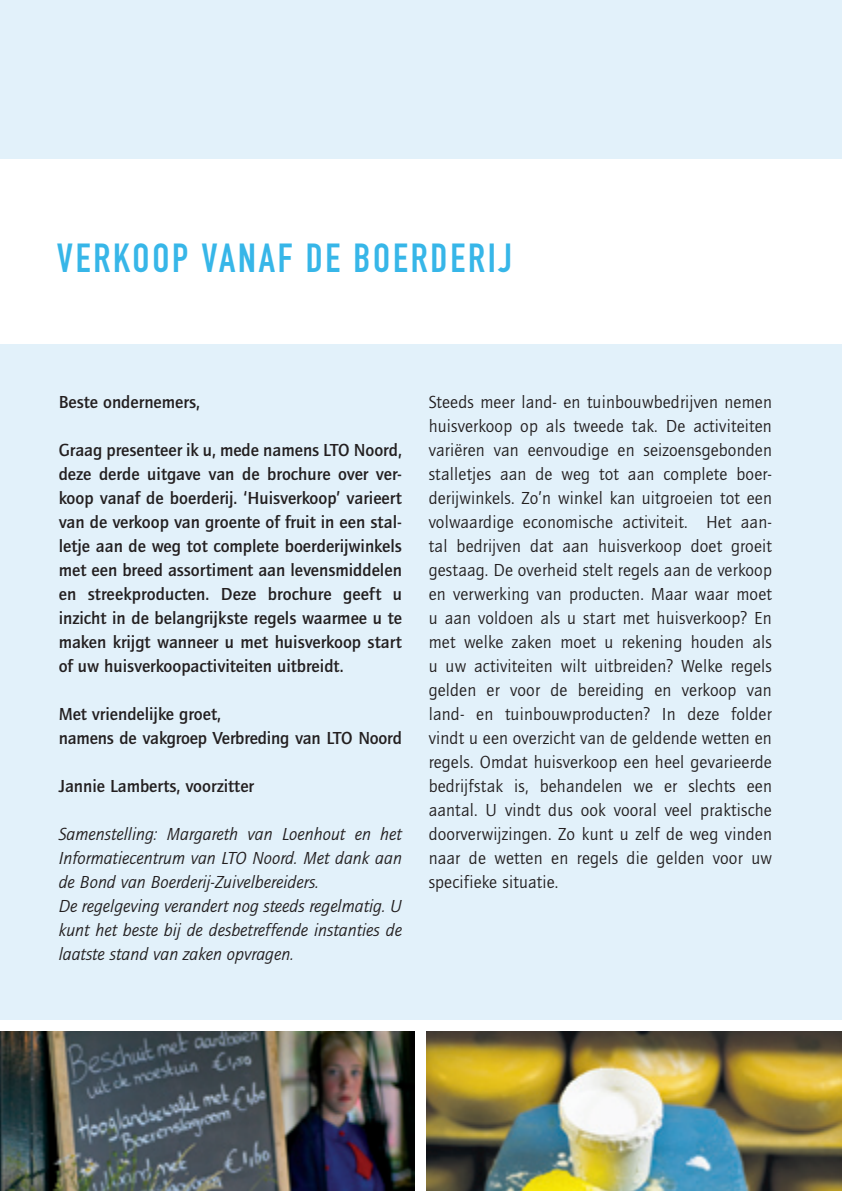
<style>
.page{position:relative;width:842px;height:1191px;background:#fff}
.page>*{position:absolute;margin:0;border:0;box-sizing:border-box;transform-origin:0 0}
.t1{font:40px "DIN Engschrift";letter-spacing:.07em;color:#37b6e8}
.bodytekst{font:18px/24px "Quay Sans";letter-spacing:.01em;color:#231f20;text-align:justify}
.Intro{font:500 18px/24px "Quay Sans";color:#231f20;text-align:justify}
.bodytekst-2{font:italic 18px/24px "Quay Sans";color:#231f20;text-align:justify}
</style>
<div class="page">
<div style="left:0;top:0;width:842px;height:1019px;background:#e2f1fa"></div>
<img style="left:0;top:1031px;width:414px;height:160px">
<img style="left:426px;top:1031px;width:416px;height:160px">
<div style="left:0;top:159px;width:842px;height:185px;background:#fff"></div>
<p class="t1" style="left:57px;top:235px;width:457px">VERKOOP VANAF DE BOERDERIJ</p>
<p class="Intro" style="left:59px;top:390px;width:143px">Beste ondernemers,</p>
<p class="Intro" style="left:59px;top:438px;width:345px">Graag presenteer ik u, mede namens LTO Noord, deze derde uitgave van de brochure over ver&shy;koop vanaf de boerderij. ‘Huisverkoop’ varieert van de verkoop van groente of fruit in een stal&shy;letje aan de weg tot complete boerderijwinkels met een breed assortiment aan levensmiddelen en streekproducten. Deze brochure geeft u inzicht in de belangrijkste regels waarmee u te maken krijgt wanneer u met huisverkoop start of uw huisverkoopactiviteiten uitbreidt.</p>
<p class="Intro" style="left:59px;top:702px;width:164px">Met vriendelijke groet,</p>
<p class="Intro" style="left:59px;top:726px;width:345px">namens de vakgroep Verbreding van LTO Noord</p>
<p class="Intro" style="left:59px;top:774px;width:197px">Jannie Lamberts, voorzitter</p>
<p class="bodytekst-2" style="left:59px;top:822px;width:345px">Samenstelling: Margareth van Loenhout en het Informatiecentrum van LTO Noord. Met dank aan de Bond van Boerderij-Zuivelbereiders.</p>
<p class="bodytekst-2" style="left:59px;top:894px;width:345px">De regelgeving verandert nog steeds regelmatig. U kunt het beste bij de desbetreffende instanties de laatste stand van zaken opvragen.</p>
<p class="bodytekst" style="left:429px;top:390px;width:345px">Steeds meer land- en tuinbouwbedrijven nemen huisverkoop op als tweede tak. De activiteiten variëren van eenvoudige en seizoensgebonden stalletjes aan de weg tot aan complete boer&shy;derijwinkels. Zo’n winkel kan uitgroeien tot een volwaardige economische activiteit. Het aan&shy;tal bedrijven dat aan huisverkoop doet groeit gestaag. De overheid stelt regels aan de verkoop en verwerking van producten. Maar waar moet u aan voldoen als u start met huisverkoop? En met welke zaken moet u rekening houden als u uw activiteiten wilt uitbreiden? Welke regels gelden er voor de bereiding en verkoop van land- en tuinbouwproducten? In deze folder vindt u een overzicht van de geldende wetten en regels. Omdat huisverkoop een heel gevarieerde bedrijfstak is, behandelen we er slechts een aantal. U vindt dus ook vooral veel praktische doorverwijzingen. Zo kunt u zelf de weg vinden naar de wetten en regels die gelden voor uw specifieke situatie.</p>
</div>
